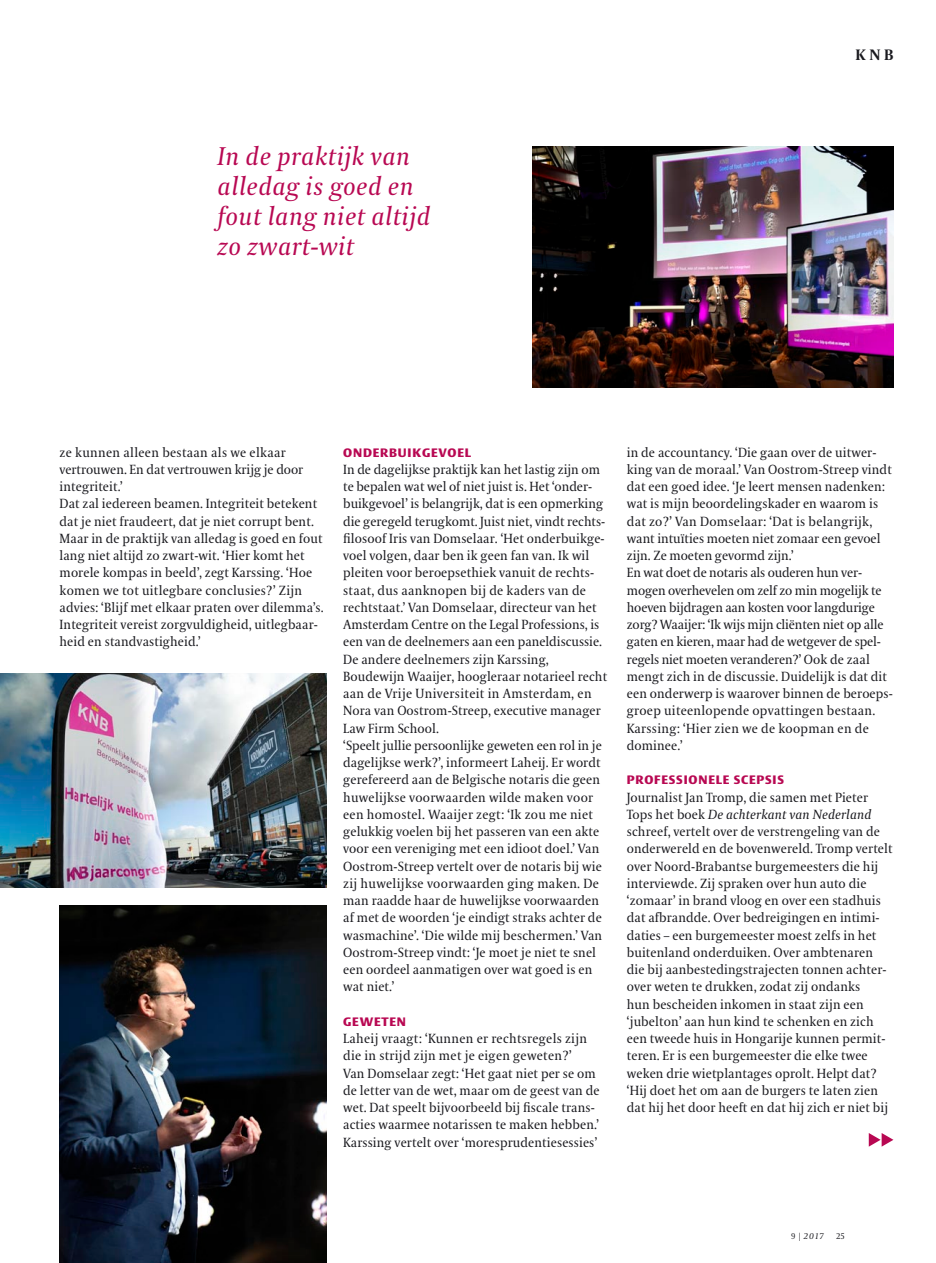
<style>
.page{position:relative;width:936px;height:1263px;background:#fff}
.page>*{position:absolute;margin:0;border:0;box-sizing:border-box;transform-origin:0 0}
.t1{font:italic 25.5px/30px "VPRO Coranto";letter-spacing:.02em;color:#b80852}
.t2{font:700 15px "VPRO Coranto";color:#1a1a1f}
.t3{font:13.2px/17.2px "VPRO Coranto";letter-spacing:.01em;color:#1a1a1f}
.t4{font:700 12px "VPRO Vesta";letter-spacing:.07em;color:#b80852}
.t5{font:italic 8.25px "VPRO Coranto";color:#1a1a1f}
.t6{font:8.25px "VPRO Coranto Cn";color:#1a1a1f}
.s1{font-style:italic}
.s2{font-family:"VPRO Coranto Cn";font-style:normal}
</style>
<div class="page">
<svg style="left:868px;top:1133px;width:25px;height:14px"></svg>
<img style="left:60px;top:905px;width:266px;height:358px">
<img style="left:0;top:673px;width:326px;height:215px">
<img style="left:532px;top:146px;width:361px;height:242px">
<h1 class="t1" style="left:217px;top:142px;width:214px">In de praktijk van alledag is goed en fout lang niet altijd zo zwart-wit</h1>
<p class="t2" style="left:855px;top:45px;width:39px">KNB</p>
<p class="t3" style="left:60px;top:443px;width:266px">ze kunnen alleen bestaan als we elkaar vertrouwen. En dat vertrouwen krijg je door integriteit.’<br>Dat zal iedereen beamen. Integriteit betekent dat je niet fraudeert, dat je niet corrupt bent.<br>Maar in de praktijk van alledag is goed en fout lang niet altijd zo zwart-wit. ‘Hier komt het morele kompas in beeld’, zegt Karssing. ‘Hoe komen we tot uitlegbare conclusies?’ Zijn advies: ‘Blijf met elkaar praten over dilemma’s.<br>Integriteit vereist zorgvuldigheid, uitlegbaar&shy;heid en standvastigheid.’</p>
<p class="t3" style="left:626px;top:443px;width:267px">in de accountancy. ‘Die gaan over de uitwer&shy;king van de moraal.’ Van Oostrom-Streep vindt dat een goed idee. ‘Je leert mensen nadenken: wat is mijn beoordelingskader en waarom is dat zo?’ Van Domselaar: ‘Dat is belangrijk, want intuïties moeten niet zomaar een gevoel zijn. Ze moeten gevormd zijn.’<br>En wat doet de notaris als ouderen hun ver&shy;mogen overhevelen om zelf zo min mogelijk te hoeven bijdragen aan kosten voor langdurige zorg? Waaijer: ‘Ik wijs mijn cliënten niet op alle gaten en kieren, maar had de wetgever de spel&shy;regels niet moeten veranderen?’ Ook de zaal mengt zich in de discussie. Duidelijk is dat dit een onderwerp is waarover binnen de beroeps&shy;groep uiteenlopende opvattingen bestaan.<br>Karssing: ‘Hier zien we de koopman en de dominee.’</p>
<p class="t4" style="left:626px;top:775px;width:159px">PROFESSIONELE SCEPSIS</p>
<p class="t3" style="left:626px;top:788px;width:267px">Journalist Jan Tromp, die samen met Pieter Tops het boek <span class="s1">De achterkant van Nederland </span>schreef, vertelt over de verstrengeling van de onderwereld en de bovenwereld. Tromp vertelt over Noord-Brabantse burgemeesters die hij interviewde. Zij spraken over hun auto die ‘zomaar’ in brand vloog en over een stadhuis dat afbrandde. Over bedreigingen en intimi&shy;daties – een burgemeester moest zelfs in het buitenland onderduiken. Over ambtenaren die bij aanbestedingstrajecten tonnen achter&shy;over weten te drukken, zodat zij ondanks<br>hun bescheiden inkomen in staat zijn een ‘jubelton’ aan hun kind te schenken en zich een tweede huis in Hongarije kunnen permit&shy;teren. Er is een burgemeester die elke twee weken drie wietplantages oprolt. Helpt dat? ‘Hij doet het om aan de burgers te laten zien dat hij het door heeft en dat hij zich er niet bij</p>
<p class="t4" style="left:343px;top:447px;width:129px">ONDERBUIKGEVOEL</p>
<p class="t3" style="left:343px;top:461px;width:265px">In de dagelijkse praktijk kan het lastig zijn om te bepalen wat wel of niet juist is. Het ‘onder&shy;buikgevoel’ is belangrijk, dat is een opmerking die geregeld terugkomt. Juist niet, vindt rechts&shy;filosoof Iris van Domselaar. ‘Het onderbuikge&shy;voel volgen, daar ben ik geen fan van. Ik wil pleiten voor beroepsethiek vanuit de rechts&shy;staat, dus aanknopen bij de kaders van de rechtstaat.’ Van Domselaar, directeur van het Amsterdam Centre on the Legal Professions, is een van de deelnemers aan een paneldiscussie.<br>De andere deelnemers zijn Karssing, Boudewijn Waaijer, hoogleraar notarieel recht aan de Vrije Universiteit in Amsterdam, en Nora van Oostrom-Streep, executive manager Law Firm School.<br>‘Speelt jullie persoonlijke geweten een rol in je dagelijkse werk?’, informeert Laheij. Er wordt gerefereerd aan de Belgische notaris die geen huwelijkse voorwaarden wilde maken voor een homostel. Waaijer zegt: ‘Ik zou me niet gelukkig voelen bij het passeren van een akte voor een vereniging met een idioot doel.’ Van Oostrom-Streep vertelt over de notaris bij wie zij huwelijkse voorwaarden ging maken. De man raadde haar de huwelijkse voorwaarden af met de woorden ‘je eindigt straks achter de wasmachine’. ‘Die wilde mij beschermen.’ Van Oostrom-Streep vindt: ‘Je moet je niet te snel een oordeel aanmatigen over wat goed is en wat niet.’</p>
<p class="t4" style="left:343px;top:1016px;width:64px">GEWETEN</p>
<p class="t3" style="left:343px;top:1030px;width:258px">Laheij vraagt: ‘Kunnen er rechtsregels zijn die in strijd zijn met je eigen geweten?’<br>Van Domselaar zegt: ‘Het gaat niet per se om de letter van de wet, maar om de geest van de wet. Dat speelt bijvoorbeeld bij fiscale trans&shy;acties waarmee notarissen te maken hebben.’ Karssing vertelt over ‘moresprudentiesessies’</p>
<p class="t5" style="left:791px;top:1231px;width:34px"><span class="s2">9 |</span> 2017</p>
<p class="t6" style="left:836px;top:1231px;width:10px">25</p>
</div>
